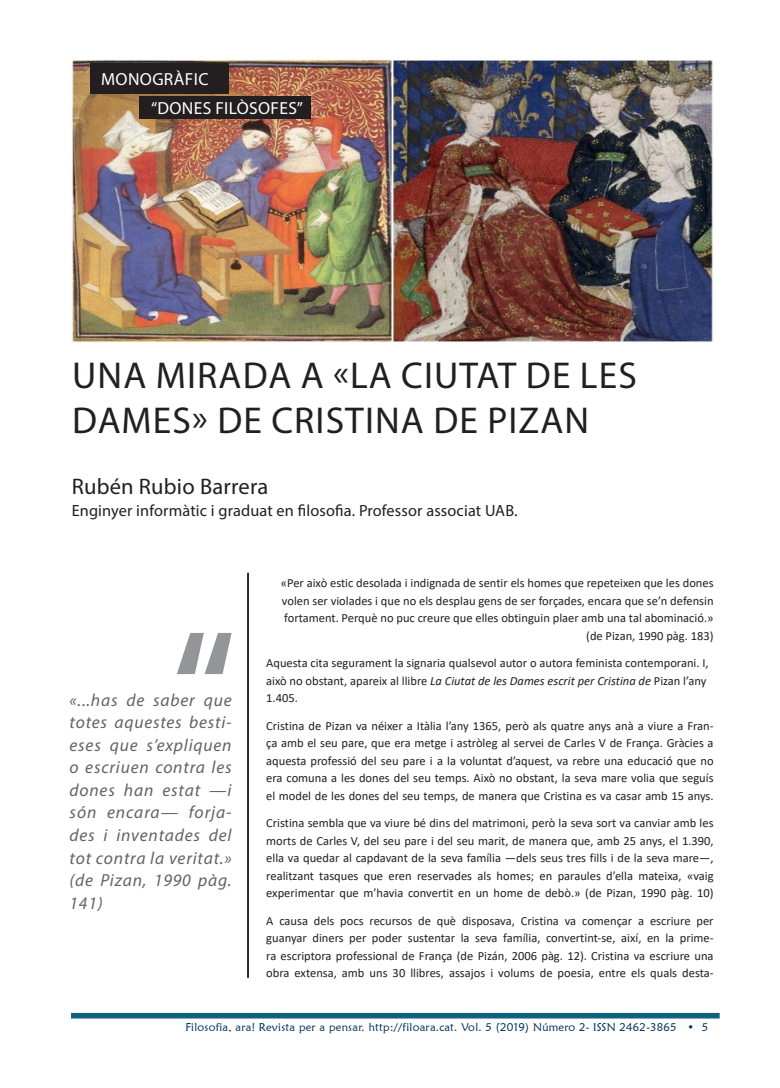
<style>
.page{position:relative;width:780px;height:1088px;background:#fff}
.page>*{position:absolute;margin:0;border:0;box-sizing:border-box;transform-origin:0 0}
.t1{font:37.5px "Myriad Pro";letter-spacing:.03em;color:#231f20}
.t2{font:22.5px "Myriad Pro";letter-spacing:.01em;color:#231f20}
.Body_paragraph{font:italic 17.5px/22.5px "Myriad Pro";letter-spacing:.045em;color:#636366;text-align:justify}
.t3{font:17.5px "Myriad Pro";letter-spacing:.02em;color:#fff}
.t4{font:16.25px "Myriad Pro";letter-spacing:.01em;color:#231f20}
.t5{font:12.5px/17.5px "Calibri";color:#231f20;text-align:justify}
.t6{font:11.25px "Maiandra GD";letter-spacing:.025em;color:#00315f}
.s1{font-style:italic}
</style>
<div class="page">
<div style="left:71px;top:1013px;width:648px;height:5px;background:#0e617f"></div>
<hr style="left:247px;top:573px;width:2px;height:405px;background:#231f20">
<img style="left:72px;top:60px;width:641px;height:282px">
<div style="left:90px;top:64px;width:139px;height:30px;background:#231f20"></div>
<div style="left:140px;top:96px;width:171px;height:23px;background:#231f20"></div>
<svg style="left:177px;top:633px;width:54px;height:41px"></svg>
<p class="t3" style="left:101px;top:69px;width:109px">MONOGRÀFIC</p>
<p class="t3" style="left:151px;top:97px;width:154px">“DONES FILÒSOFES”</p>
<p class="t1" style="left:72px;top:352px;width:566px">UNA MIRADA A «LA CIUTAT DE LES</p>
<p class="t1" style="left:72px;top:397px;width:518px">DAMES» DE CRISTINA DE PIZAN</p>
<p class="t2" style="left:72px;top:473px;width:198px">Rubén Rubio Barrera</p>
<p class="t4" style="left:72px;top:500px;width:447px">Enginyer informàtic i graduat en filosofia. Professor associat UAB.</p>
<p class="Body_paragraph" style="left:70px;top:688px;width:163px">«...has de saber que totes aquestes besti&shy;eses que s’expliquen o escriuen contra les dones han estat —i són encara— forja&shy;des i inventades del tot contra la veritat.» (de Pizan, 1990 pàg.<br>141)</p>
<p class="t5" style="left:281px;top:574px;width:434px;text-align:right">«Per això estic desolada i indignada de sentir els homes que repeteixen que les dones volen ser violades i que no els desplau gens de ser forçades, encara que se’n defensin fortament. Perquè no puc creure que elles obtinguin plaer amb una tal abominació.» (de Pizan, 1990 pàg. 183)</p>
<p class="t5" style="left:266px;top:654px;width:444px;text-align:left">Aquesta cita segurament la signaria qualsevol autor o autora feminista contemporani. I, això no obstant, apareix al llibre <span class="s1">La Ciutat de les Dames escrit per Cristina de</span> Pizan l’any<br>1.405.</p>
<p class="t5" style="left:266px;top:716px;width:449px">Cristina de Pizan va néixer a Itàlia l’any 1365, però als quatre anys anà a viure a Fran&shy;ça amb el seu pare, que era metge i astròleg al servei de Carles V de França. Gràcies a aquesta professió del seu pare i a la voluntat d’aquest, va rebre una educació que no era comuna a les dones del seu temps. Això no obstant, la seva mare volia que seguís el model de les dones del seu temps, de manera que Cristina es va casar amb 15 anys.</p>
<p class="t5" style="left:266px;top:814px;width:449px">Cristina sembla que va viure bé dins del matrimoni, però la seva sort va canviar amb les morts de Carles V, del seu pare i del seu marit, de manera que, amb 25 anys, el 1.390, ella va quedar al capdavant de la seva família —dels seus tres fills i de la seva mare—, realitzant tasques que eren reservades als homes; en paraules d’ella mateixa, «vaig experimentar que m’havia convertit en un home de debò.» (de Pizan, 1990 pàg. 10)</p>
<p class="t5" style="left:266px;top:911px;width:449px">A causa dels pocs recursos de què disposava, Cristina va començar a escriure per guanyar diners per poder sustentar la seva família, convertint-se, així, en la prime&shy;ra escriptora professional de França (de Pizán, 2006 pàg. 12). Cristina va escriure una obra extensa, amb uns 30 llibres, assajos i volums de poesia, entre els quals desta-</p>
<p class="t6" style="left:185px;top:1020px;width:524px">Filosofia, ara! Revista per a pensar. http://filoara.cat. Vol. 5 (2019) Número 2- ISSN 2462-3865 • 5</p>
</div>
